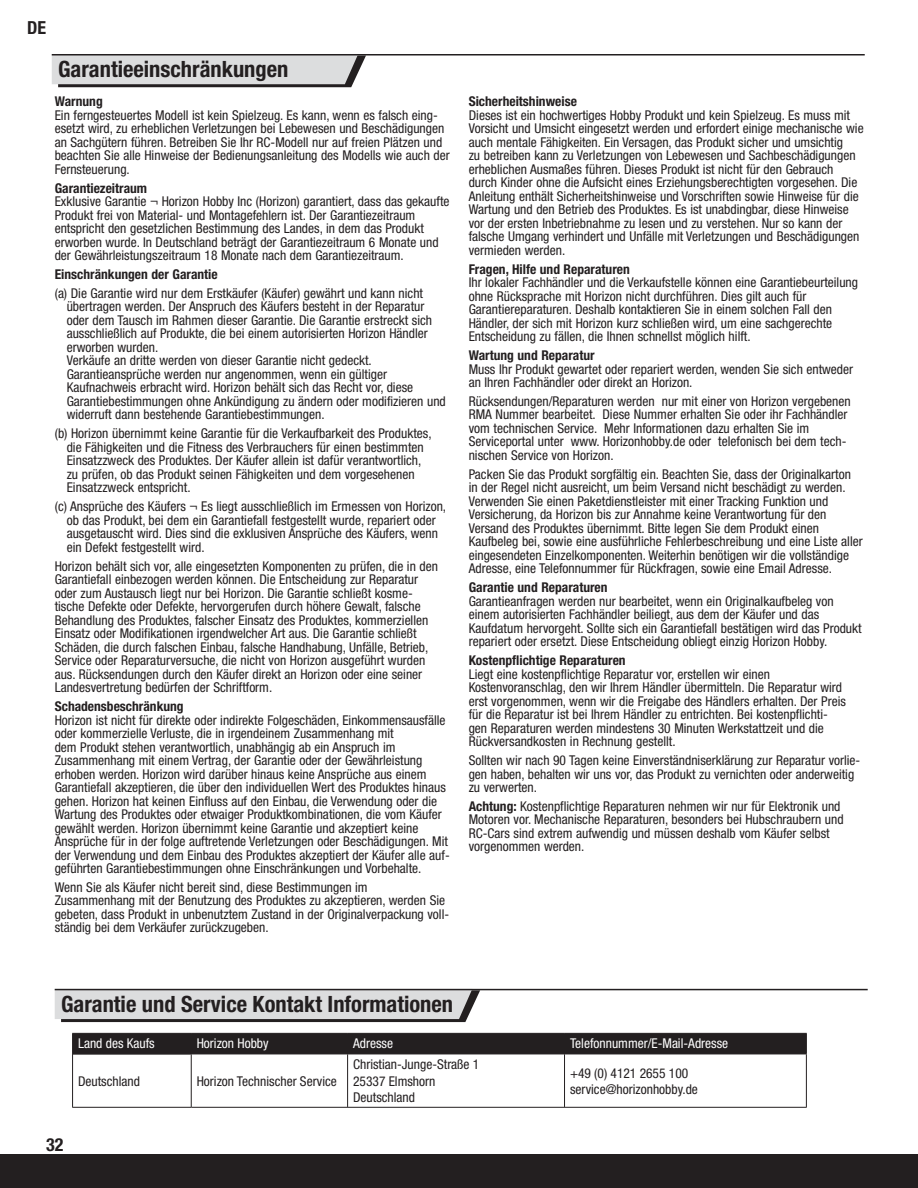
<style>
.page{position:relative;width:918px;height:1188px;background:#fff}
.page>*{position:absolute;margin:0;border:0;box-sizing:border-box;transform-origin:0 0}
.t1{font:700 condensed 22.5px "Helvetica Neue LT Std";color:#231f20}
.t2{font:700 condensed 18px "Helvetica Neue LT Std";color:#231f20}
.t3{font:condensed 13.5px/13.5px "Helvetica Neue LT Std";color:#231f20}
.t4{font:700 condensed 13.5px "Helvetica Neue LT Std";color:#231f20}
.t5{font:condensed 13.5px "Helvetica Neue LT Std";color:#fff}
.s1{font-weight:700}
</style>
<div class="page">
<div style="left:0;top:1154px;width:918px;height:34px;background:#231f20"></div>
<svg style="left:52px;top:56px;width:314px;height:31px;background:#c9c9ca"></svg>
<hr style="left:52px;top:54px;width:813px;height:2px;background:#231f20">
<hr style="left:73px;top:1053px;width:118px;height:2px;background:#231f20">
<hr style="left:72px;top:1054px;width:1px;height:53px;background:#231f20">
<hr style="left:191px;top:1054px;width:157px;height:1px;background:#231f20">
<hr style="left:72px;top:1107px;width:119px;height:1px;background:#231f20">
<div style="left:72px;top:1033px;width:735px;height:21px;background:#231f20"></div>
<hr style="left:191px;top:1054px;width:1px;height:53px;background:#231f20">
<hr style="left:347px;top:1054px;width:1px;height:53px;background:#231f20">
<hr style="left:564px;top:1054px;width:1px;height:53px;background:#231f20">
<hr style="left:806px;top:1054px;width:1px;height:53px;background:#231f20">
<hr style="left:191px;top:1107px;width:616px;height:1px;background:#231f20">
<hr style="left:348px;top:1054px;width:459px;height:1px;background:#231f20">
<svg style="left:55px;top:990px;width:425px;height:32px;background:#c7c7c8"></svg>
<hr style="left:55px;top:989px;width:813px;height:1px;background:#231f20">
<h2 class="t2" style="left:27px;top:22px;width:20px">DE</h2>
<h1 class="t1" style="left:58px;top:61px;width:232px">Garantieeinschränkungen</h1>
<p class="t4" style="left:55px;top:97px;width:50px">Warnung</p>
<p class="t3" style="left:55px;top:110px;width:397px">Ein ferngesteuertes Modell ist kein Spielzeug. Es kann, wenn es falsch eing&shy;esetzt wird, zu erheblichen Verletzungen bei Lebewesen und Beschädigungen an Sachgütern führen. Betreiben Sie Ihr RC-Modell nur auf freien Plätzen und beachten Sie alle Hinweise der Bedienungsanleitung des Modells wie auch der Fernsteuerung.</p>
<p class="t4" style="left:55px;top:183px;width:94px">Garantiezeitraum</p>
<p class="t3" style="left:55px;top:196px;width:396px">Exklusive Garantie ¬ Horizon Hobby Inc (Horizon) garantiert, dass das gekaufte Produkt frei von Material- und Montagefehlern ist. Der Garantiezeitraum entspricht den gesetzlichen Bestimmung des Landes, in dem das Produkt erworben wurde. In Deutschland beträgt der Garantiezeitraum 6 Monate und der Gewährleistungszeitraum 18 Monate nach dem Garantiezeitraum.</p>
<p class="t4" style="left:55px;top:269px;width:165px">Einschränkungen der Garantie</p>
<p class="t3" style="left:67px;top:288px;width:381px;text-indent:-12px">(a) Die Garantie wird nur dem Erstkäufer (Käufer) gewährt und kann nicht übertragen werden. Der Anspruch des Käufers besteht in der Reparatur oder dem Tausch im Rahmen dieser Garantie. Die Garantie erstreckt sich ausschließlich auf Produkte, die bei einem autorisierten Horizon Händler erworben wurden.<br>Verkäufe an dritte werden von dieser Garantie nicht gedeckt.<br>Garantieansprüche werden nur angenommen, wenn ein gültiger Kaufnachweis erbracht wird. Horizon behält sich das Recht vor, diese Garantiebestimmungen ohne Ankündigung zu ändern oder modifizieren und widerruft dann bestehende Garantiebestimmungen.</p>
<p class="t3" style="left:67px;top:429px;width:366px;text-indent:-12px">(b) Horizon übernimmt keine Garantie für die Verkaufbarkeit des Produktes, die Fähigkeiten und die Fitness des Verbrauchers für einen bestimmten Einsatzzweck des Produktes. Der Käufer allein ist dafür verantwortlich, zu prüfen, ob das Produkt seinen Fähigkeiten und dem vorgesehenen Einsatzzweck entspricht.</p>
<p class="t3" style="left:67px;top:501px;width:381px;text-indent:-12px">(c) Ansprüche des Käufers ¬ Es liegt ausschließlich im Ermessen von Horizon, ob das Produkt, bei dem ein Garantiefall festgestellt wurde, repariert oder ausgetauscht wird. Dies sind die exklusiven Ansprüche des Käufers, wenn ein Defekt festgestellt wird.</p>
<p class="t3" style="left:55px;top:561px;width:385px">Horizon behält sich vor, alle eingesetzten Komponenten zu prüfen, die in den Garantiefall einbezogen werden können. Die Entscheidung zur Reparatur oder zum Austausch liegt nur bei Horizon. Die Garantie schließt kosme&shy;tische Defekte oder Defekte, hervorgerufen durch höhere Gewalt, falsche Behandlung des Produktes, falscher Einsatz des Produktes, kommerziellen Einsatz oder Modifikationen irgendwelcher Art aus. Die Garantie schließt Schäden, die durch falschen Einbau, falsche Handhabung, Unfälle, Betrieb, Service oder Reparaturversuche, die nicht von Horizon ausgeführt wurden aus. Rücksendungen durch den Käufer direkt an Horizon oder eine seiner Landesvertretung bedürfen der Schriftform.</p>
<p class="t4" style="left:55px;top:701px;width:130px">Schadensbeschränkung</p>
<p class="t3" style="left:55px;top:715px;width:397px">Horizon ist nicht für direkte oder indirekte Folgeschäden, Einkommensausfälle oder kommerzielle Verluste, die in irgendeinem Zusammenhang mit<br>dem Produkt stehen verantwortlich, unabhängig ab ein Anspruch im Zusammenhang mit einem Vertrag, der Garantie oder der Gewährleistung erhoben werden. Horizon wird darüber hinaus keine Ansprüche aus einem Garantiefall akzeptieren, die über den individuellen Wert des Produktes hinaus gehen. Horizon hat keinen Einfluss auf den Einbau, die Verwendung oder die Wartung des Produktes oder etwaiger Produktkombinationen, die vom Käufer gewählt werden. Horizon übernimmt keine Garantie und akzeptiert keine Ansprüche für in der folge auftretende Verletzungen oder Beschädigungen. Mit der Verwendung und dem Einbau des Produktes akzeptiert der Käufer alle auf&shy;geführten Garantiebestimmungen ohne Einschränkungen und Vorbehalte.</p>
<p class="t3" style="left:55px;top:882px;width:396px">Wenn Sie als Käufer nicht bereit sind, diese Bestimmungen im Zusammenhang mit der Benutzung des Produktes zu akzeptieren, werden Sie gebeten, dass Produkt in unbenutztem Zustand in der Originalverpackung voll&shy;ständig bei dem Verkäufer zurückzugeben.</p>
<p class="t4" style="left:469px;top:97px;width:110px">Sicherheitshinweise</p>
<p class="t3" style="left:469px;top:110px;width:396px">Dieses ist ein hochwertiges Hobby Produkt und kein Spielzeug. Es muss mit Vorsicht und Umsicht eingesetzt werden und erfordert einige mechanische wie auch mentale Fähigkeiten. Ein Versagen, das Produkt sicher und umsichtig<br>zu betreiben kann zu Verletzungen von Lebewesen und Sachbeschädigungen erheblichen Ausmaßes führen. Dieses Produkt ist nicht für den Gebrauch durch Kinder ohne die Aufsicht eines Erziehungsberechtigten vorgesehen. Die Anleitung enthält Sicherheitshinweise und Vorschriften sowie Hinweise für die Wartung und den Betrieb des Produktes. Es ist unabdingbar, diese Hinweise vor der ersten Inbetriebnahme zu lesen und zu verstehen. Nur so kann der falsche Umgang verhindert und Unfälle mit Verletzungen und Beschädigungen vermieden werden.</p>
<p class="t4" style="left:469px;top:264px;width:163px">Fragen, Hilfe und Reparaturen</p>
<p class="t3" style="left:469px;top:277px;width:391px">Ihr lokaler Fachhändler und die Verkaufstelle können eine Garantiebeurteilung ohne Rücksprache mit Horizon nicht durchführen. Dies gilt auch für Garantiereparaturen. Deshalb kontaktieren Sie in einem solchen Fall den Händler, der sich mit Horizon kurz schließen wird, um eine sachgerechte Entscheidung zu fällen, die Ihnen schnellst möglich hilft.</p>
<p class="t4" style="left:469px;top:350px;width:127px">Wartung und Reparatur</p>
<p class="t3" style="left:469px;top:364px;width:386px">Muss Ihr Produkt gewartet oder repariert werden, wenden Sie sich entweder an Ihren Fachhändler oder direkt an Horizon.</p>
<p class="t3" style="left:469px;top:396px;width:383px">Rücksendungen/Reparaturen werden nur mit einer von Horizon vergebenen RMA Nummer bearbeitet. Diese Nummer erhalten Sie oder ihr Fachhändler vom technischen Service. Mehr Informationen dazu erhalten Sie im Serviceportal unter www. Horizonhobby.de oder telefonisch bei dem tech&shy;nischen Service von Horizon.</p>
<p class="t3" style="left:469px;top:469px;width:396px">Packen Sie das Produkt sorgfältig ein. Beachten Sie, dass der Originalkarton in der Regel nicht ausreicht, um beim Versand nicht beschädigt zu werden.<br>Verwenden Sie einen Paketdienstleister mit einer Tracking Funktion und Versicherung, da Horizon bis zur Annahme keine Verantwortung für den Versand des Produktes übernimmt. Bitte legen Sie dem Produkt einen Kaufbeleg bei, sowie eine ausführliche Fehlerbeschreibung und eine Liste aller eingesendeten Einzelkomponenten. Weiterhin benötigen wir die vollständige Adresse, eine Telefonnummer für Rückfragen, sowie eine Email Adresse.</p>
<p class="t4" style="left:469px;top:583px;width:140px">Garantie und Reparaturen</p>
<p class="t3" style="left:469px;top:596px;width:394px">Garantieanfragen werden nur bearbeitet, wenn ein Originalkaufbeleg von einem autorisierten Fachhändler beiliegt, aus dem der Käufer und das Kaufdatum hervorgeht. Sollte sich ein Garantiefall bestätigen wird das Produkt repariert oder ersetzt. Diese Entscheidung obliegt einzig Horizon Hobby.</p>
<p class="t4" style="left:469px;top:656px;width:158px">Kostenpflichtige Reparaturen</p>
<p class="t3" style="left:469px;top:669px;width:379px">Liegt eine kostenpflichtige Reparatur vor, erstellen wir einen Kostenvoranschlag, den wir Ihrem Händler übermitteln. Die Reparatur wird erst vorgenommen, wenn wir die Freigabe des Händlers erhalten. Der Preis für die Reparatur ist bei Ihrem Händler zu entrichten. Bei kostenpflichti&shy;gen Reparaturen werden mindestens 30 Minuten Werkstattzeit und die Rückversandkosten in Rechnung gestellt.</p>
<p class="t3" style="left:469px;top:755px;width:393px">Sollten wir nach 90 Tagen keine Einverständniserklärung zur Reparatur vorlie&shy;gen haben, behalten wir uns vor, das Produkt zu vernichten oder anderweitig zu verwerten.</p>
<p class="t3" style="left:469px;top:801px;width:376px"><span class="s1">Achtung:</span> Kostenpflichtige Reparaturen nehmen wir nur für Elektronik und Motoren vor. Mechanische Reparaturen, besonders bei Hubschraubern und RC-Cars sind extrem aufwendig und müssen deshalb vom Käufer selbst vorgenommen werden.</p>
<h1 class="t1" style="left:61px;top:996px;width:394px">Garantie und Service Kontakt Informationen</h1>
<p class="t5" style="left:78px;top:1039px;width:78px">Land des Kaufs</p>
<p class="t5" style="left:197px;top:1039px;width:73px">Horizon Hobby</p>
<p class="t5" style="left:353px;top:1039px;width:41px">Adresse</p>
<p class="t5" style="left:570px;top:1039px;width:160px">Telefonnummer/E-Mail-Adresse</p>
<p class="t3" style="left:78px;top:1076px;width:63px">Deutschland</p>
<p class="t3" style="left:197px;top:1076px;width:142px">Horizon Technischer Service</p>
<p class="t3" style="left:353px;top:1058px;width:128px;line-height:16.2px">Christian-Junge-Straße 1<br>25337 Elmshorn<br>Deutschland</p>
<p class="t3" style="left:570px;top:1066px;width:129px;line-height:16.2px">+49 (0) 4121 2655 100 service@horizonhobby.de</p>
<h2 class="t2" style="left:46px;top:1138px;width:19px">32</h2>
</div>
